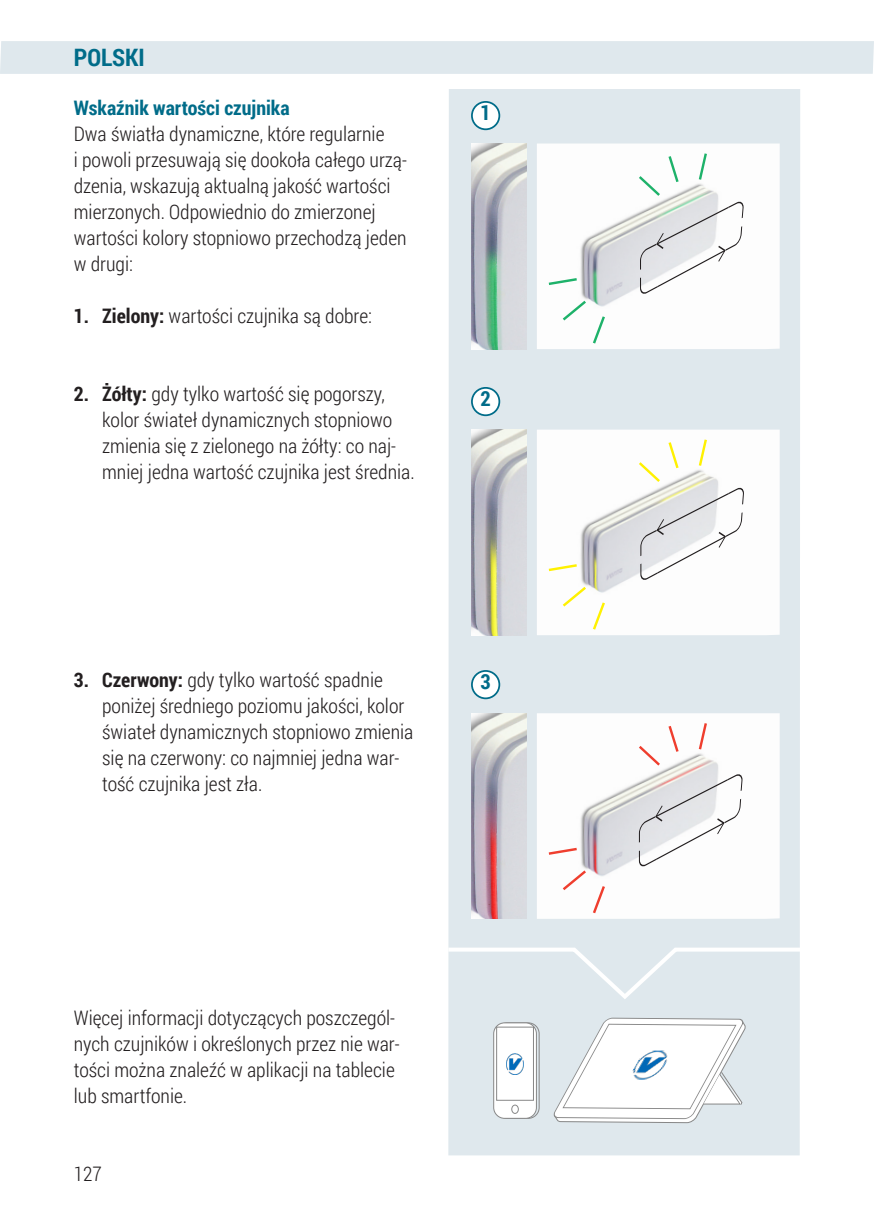
<style>
.page{position:relative;width:874px;height:1225px;background:#fff}
.page>*{position:absolute;margin:0;border:0;box-sizing:border-box;transform-origin:0 0}
.t1{font:700 24px "Roboto Condensed";color:#006c89}
.t2{font:700 20.8px "Roboto Condensed";color:#006c89}
.t3{font:300 20px/26px "Roboto Condensed";color:#231f20}
.t4{font:700 20px "Roboto Condensed";color:#006c89}
.s1{font-weight:700}
</style>
<div class="page">
<div style="left:0;top:41px;width:873px;height:33px;background:#dfe8ed"></div>
<div style="left:448px;top:89px;width:351px;height:1066px;background:#dfe8ed"></div>
<svg style="left:448px;top:945px;width:352px;height:57px;background:#e1e9ee"></svg>
<div style="left:496px;top:1022px;width:43px;height:96px;border:1px solid #878787;border-radius:11px"></div>
<svg style="left:493px;top:1023px;width:43px;height:95px"></svg>
<div style="left:493px;top:1022px;width:43px;height:96px;border:1px solid #878787;border-radius:11px"></div>
<div style="left:496px;top:1026px;width:37px;height:74px;background:#fff;border:1px solid #878787"></div>
<div style="left:511px;top:1105px;width:7px;height:8px;background:#fff;border-radius:50%"></div>
<div style="left:511px;top:1104px;width:7px;height:9px;border:1px solid #878787;border-radius:50%"></div>
<img style="left:506px;top:1054px;width:16px;height:20px">
<svg style="left:550px;top:1017px;width:196px;height:106px"></svg>
<img style="left:627px;top:1050px;width:45px;height:29px">
<img style="left:471px;top:143px;width:55px;height:206px">
<img style="left:536px;top:143px;width:243px;height:206px">
<svg style="left:546px;top:276px;width:60px;height:70px"></svg>
<svg style="left:636px;top:151px;width:107px;height:147px"></svg>
<div style="left:471px;top:102px;width:28px;height:27px;background:#fff;border-radius:50%"></div>
<div style="left:471px;top:101px;width:29px;height:29px;border:2px solid #006c89;border-radius:50%"></div>
<img style="left:471px;top:429px;width:55px;height:206px">
<img style="left:536px;top:429px;width:243px;height:206px">
<svg style="left:546px;top:562px;width:60px;height:70px"></svg>
<svg style="left:636px;top:437px;width:108px;height:147px"></svg>
<div style="left:471px;top:388px;width:28px;height:27px;background:#fff;border-radius:50%"></div>
<div style="left:471px;top:387px;width:29px;height:29px;border:2px solid #006c89;border-radius:50%"></div>
<img style="left:471px;top:713px;width:55px;height:206px">
<img style="left:536px;top:713px;width:243px;height:206px">
<svg style="left:546px;top:846px;width:60px;height:70px"></svg>
<svg style="left:636px;top:720px;width:106px;height:150px"></svg>
<div style="left:471px;top:671px;width:28px;height:27px;background:#fff;border-radius:50%"></div>
<div style="left:471px;top:670px;width:29px;height:29px;border:2px solid #006c89;border-radius:50%"></div>
<p class="t1" style="left:74px;top:41px;width:73px">POLSKI</p>
<p class="t4" style="left:74px;top:94px;width:217px">Wskaźnik wartości czujnika</p>
<p class="t3" style="left:74px;top:120px;width:334px">Dwa światła dynamiczne, które regularnie<br>i powoli przesuwają się dookoła całego urzą&shy;dzenia, wskazują aktualną jakość wartości mierzonych. Odpowiednio do zmierzonej wartości kolory stopniowo przechodzą jeden w drugi:</p>
<p class="t3" style="left:74px;top:302px;width:299px"><span class="s1">1. Zielony:</span> wartości czujnika są dobre:</p>
<p class="t3" style="left:102px;top:380px;width:314px;text-indent:-28px"><span class="s1">2. Żółty:</span> gdy tylko wartość się pogorszy, kolor świateł dynamicznych stopniowo zmienia się z zielonego na żółty: co naj&shy;mniej jedna wartość czujnika jest średnia.</p>
<p class="t2" style="left:480px;top:98px;width:12px">1</p>
<p class="t2" style="left:480px;top:384px;width:12px">2</p>
<p class="t3" style="left:102px;top:666px;width:312px;text-indent:-28px"><span class="s1">3. Czerwony:</span> gdy tylko wartość spadnie poniżej średniego poziomu jakości, kolor świateł dynamicznych stopniowo zmienia się na czerwony: co najmniej jedna war&shy;tość czujnika jest zła.</p>
<p class="t2" style="left:480px;top:667px;width:12px">3</p>
<p class="t3" style="left:74px;top:1004px;width:327px">Więcej informacji dotyczących poszczegól&shy;nych czujników i określonych przez nie war&shy;tości można znaleźć w aplikacji na tablecie lub smartfonie.</p>
<p class="t3" style="left:74px;top:1160px;width:30px">127</p>
</div>
